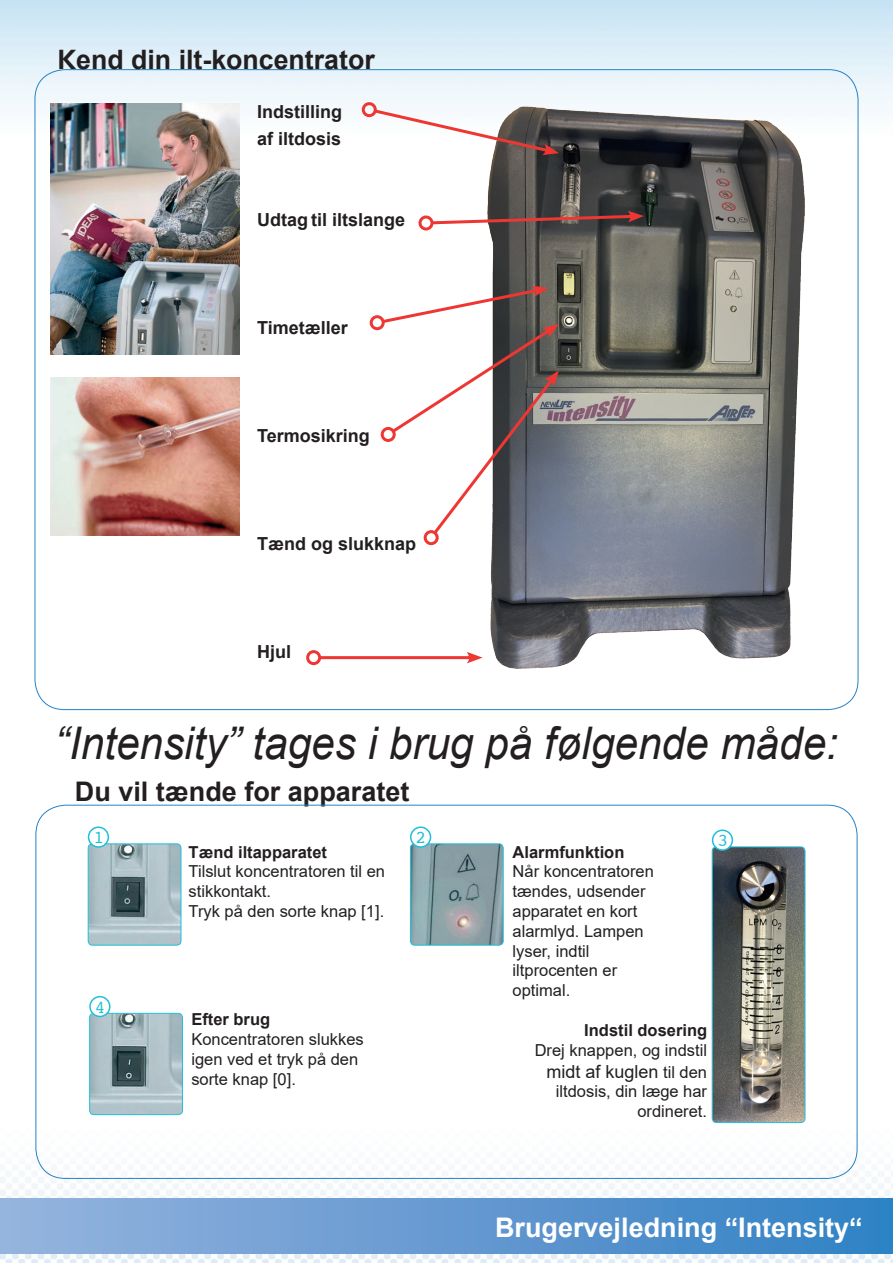
<style>
.page{position:relative;width:893px;height:1263px;background:#fff}
.page>*{position:absolute;margin:0;border:0;box-sizing:border-box;transform-origin:0 0}
.t1{font:italic 45px "Arial";color:#231f20;scale:.94 1}
.t2{font:700 27px "Arial";color:#fff}
.t3{font:700 27px "Arial";color:#231f20}
.t4{font:700 26.7px "Arial";color:#231f20}
.t5{font:700 18px/27px "Arial";color:#231f20}
.t6{font:18px "Arial";color:#231f20}
.t7{font:18px "Courier";color:#20bfd9}
.t8{font:16.5px/19.8px "Arial";color:#231f20}
.t9{font:700 16.5px "Arial";color:#231f20}
.s1{font-size:16.5px}
</style>
<div class="page">
<img style="left:0;top:0;width:893px;height:1263px">
<div style="left:0;top:1198px;width:893px;height:55px;background:linear-gradient(to right,#97b3de,#3181c4)"></div>
<div style="left:75px;top:781px;width:343px;height:33px;background:#fff"></div>
<img style="left:487px;top:107px;width:317px;height:561px">
<img style="left:88px;top:844px;width:93px;height:101px">
<div style="left:88px;top:843px;width:93px;height:102px;border:1px solid #20bfd9;border-radius:4px"></div>
<div style="left:89px;top:827px;width:19px;height:20px;background:#fff;border-radius:50%"></div>
<div style="left:88px;top:826px;width:21px;height:22px;border:2px solid #20bfd9;border-radius:50%"></div>
<img style="left:410px;top:844px;width:93px;height:101px">
<div style="left:410px;top:843px;width:94px;height:102px;border:1px solid #20bfd9;border-radius:4px"></div>
<div style="left:411px;top:827px;width:20px;height:20px;background:#fff;border-radius:50%"></div>
<div style="left:410px;top:826px;width:21px;height:22px;border:2px solid #20bfd9;border-radius:50%"></div>
<img style="left:90px;top:1013px;width:92px;height:102px">
<div style="left:89px;top:1013px;width:94px;height:102px;border:1px solid #20bfd9;border-radius:4px"></div>
<div style="left:90px;top:997px;width:20px;height:19px;background:#fff;border-radius:50%"></div>
<div style="left:89px;top:996px;width:22px;height:21px;border:2px solid #20bfd9;border-radius:50%"></div>
<img style="left:712px;top:847px;width:93px;height:275px">
<div style="left:712px;top:846px;width:93px;height:277px;border:1px solid #20bfd9;border-radius:4px"></div>
<div style="left:713px;top:830px;width:19px;height:20px;background:#fff;border-radius:50%"></div>
<div style="left:712px;top:829px;width:21px;height:22px;border:2px solid #20bfd9;border-radius:50%"></div>
<div style="left:362px;top:102px;width:15px;height:15px;border:3px solid #ee3732;border-radius:50%"></div>
<svg style="left:371px;top:107px;width:188px;height:48px"></svg>
<div style="left:418px;top:215px;width:15px;height:15px;border:3px solid #ee3732;border-radius:50%"></div>
<svg style="left:429px;top:211px;width:215px;height:15px"></svg>
<div style="left:370px;top:315px;width:15px;height:15px;border:3px solid #ee3732;border-radius:50%"></div>
<div style="left:424px;top:530px;width:15px;height:15px;border:3px solid #ee3732;border-radius:50%"></div>
<svg style="left:380px;top:286px;width:179px;height:251px"></svg>
<hr style="left:320px;top:656px;width:152px;height:3px;background:#ee3732">
<div style="left:306px;top:650px;width:15px;height:15px;border:3px solid #ee3732;border-radius:50%"></div>
<svg style="left:467px;top:652px;width:16px;height:11px"></svg>
<img style="left:50px;top:103px;width:189px;height:251px">
<img style="left:50px;top:377px;width:189px;height:158px">
<h3 class="t4" style="left:58px;top:40px;width:319px">Kend din ilt-koncentrator</h3>
<p class="t5" style="left:257px;top:98px;width:87px">Indstilling af iltdosis</p>
<p class="t5" style="left:257px;top:206px;width:150px">Udtag til iltslange</p>
<p class="t5" style="left:257px;top:314px;width:92px">Timetæller</p>
<p class="t5" style="left:257px;top:422px;width:114px">Termosikring</p>
<p class="t5" style="left:257px;top:530px;width:161px">Tænd og slukknap</p>
<p class="t5" style="left:257px;top:638px;width:36px">Hjul</p>
<h1 class="t1" style="left:55px;top:714px;width:834px">“Intensity” tages i brug på følgende måde:</h1>
<h2 class="t3" style="left:75px;top:772px;width:336px">Du vil tænde for apparatet</h2>
<p class="t7" style="left:93px;top:828px;width:12px">1</p>
<p class="t7" style="left:95px;top:997px;width:12px">4</p>
<p class="t9" style="left:189px;top:840px;width:140px">Tænd iltapparatet</p>
<p class="t8" style="left:189px;top:861px;width:198px">Tilslut koncentratoren til en stikkontakt.<br>Tryk på den sorte knap [1].</p>
<p class="t7" style="left:416px;top:828px;width:12px">2</p>
<p class="t9" style="left:191px;top:1008px;width:80px">Efter brug</p>
<p class="t8" style="left:191px;top:1029px;width:174px">Koncentratoren slukkes igen ved et tryk på den sorte knap [0].</p>
<p class="t9" style="left:513px;top:840px;width:113px">Alarmfunktion</p>
<p class="t8" style="left:513px;top:861px;width:143px">Når koncentratoren tændes, udsender apparatet en kort alarmlyd. Lampen lyser, indtil iltprocenten er optimal.</p>
<p class="t9" style="left:584px;top:1019px;width:124px">Indstil dosering</p>
<p class="t8" style="left:535px;top:1040px;width:174px">Drej knappen, og indstil</p>
<p class="t6" style="left:546px;top:1059px;width:162px">midt af kuglen <span class="s1">til den</span></p>
<p class="t8" style="left:556px;top:1081px;width:153px;text-align:right">iltdosis, din læge har ordineret.</p>
<p class="t7" style="left:717px;top:831px;width:12px">3</p>
<h2 class="t2" style="left:495px;top:1209px;width:369px">Brugervejledning “Intensity“</h2>
</div>
